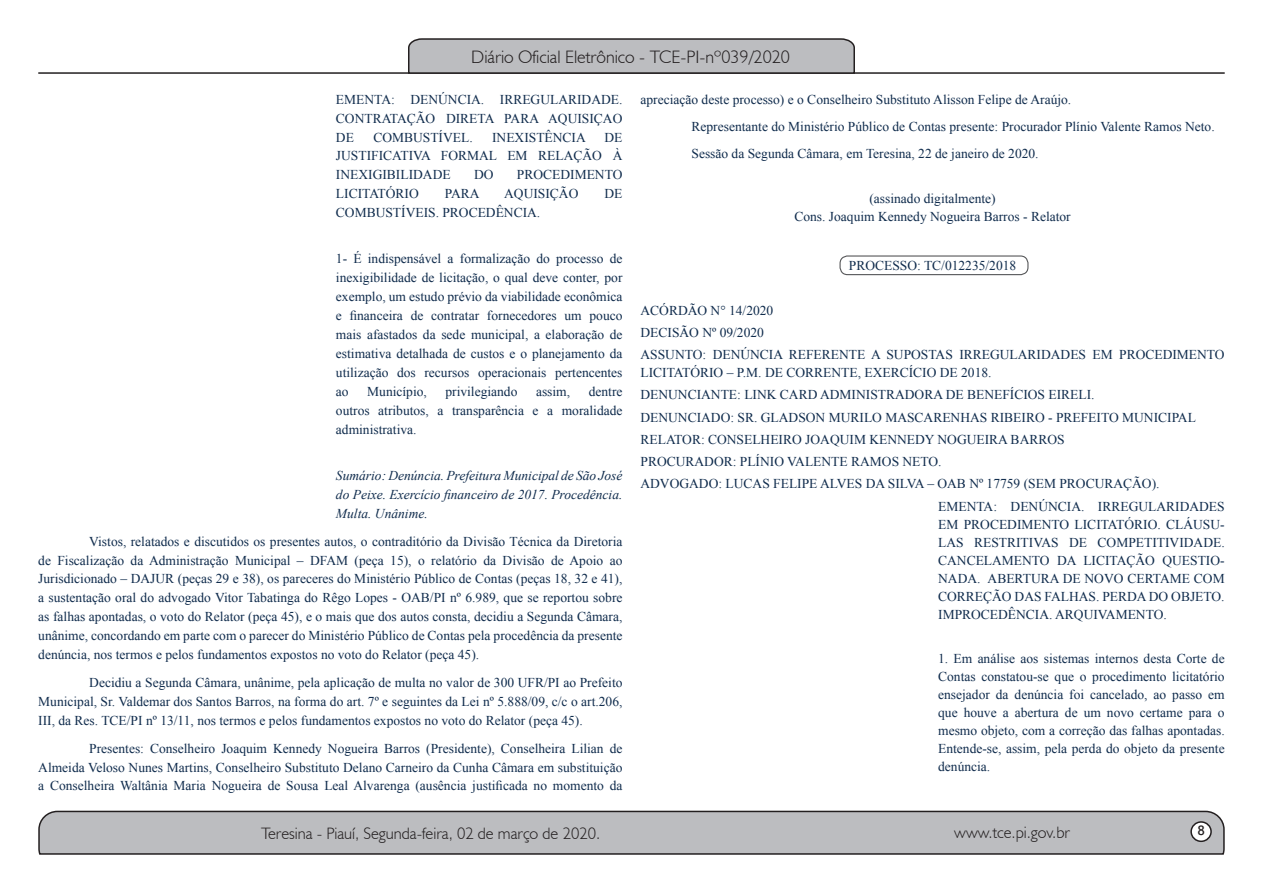
<style>
.page{position:relative;width:1263px;height:893px;background:#fff}
.page>*{position:absolute;margin:0;border:0;box-sizing:border-box;transform-origin:0 0}
.t1{font:300 18px "Humanist 521 BT";color:#231f20}
.t2{font:300 16.5px "Humanist 521 BT";color:#231f20}
.t3{font:15px "Estrangelo Edessa";color:#231f20}
.parag__12{font:13.5px/18.9px "Times New Roman";color:#102c4d;text-align:justify}
.parag_70{font:13.5px/18.9px "Times New Roman";color:#102c4d;text-align:justify}
.parag_0{font:13.5px/18px "Times New Roman";color:#102c4d}
.parag_70-2{font:italic 13.5px/18.9px "Times New Roman";color:#102c4d;text-align:justify}
.assinatura_centraliz{font:13.5px "Times New Roman";color:#102c4d}
</style>
<div class="page">
<svg style="left:38px;top:810px;width:1187px;height:45px;background:#b3b3b6"></svg>
<div style="left:1191px;top:822px;width:20px;height:19px;background:#fff;border-radius:50%"></div>
<div style="left:1190px;top:821px;width:22px;height:21px;border:2px solid #231f20;border-radius:50%"></div>
<hr style="left:38px;top:72px;width:1187px;height:2px;background:#231f20">
<svg style="left:407px;top:38px;width:449px;height:36px;background:#aeafb2"></svg>
<div style="left:839px;top:255px;width:189px;height:20px;border:1px solid #57585a;border-radius:8px"></div>
<h1 class="t1" style="left:471px;top:46px;width:320px">Diário Oficial Eletrônico - TCE-PI-nº039/2020</h1>
<p class="parag_70" style="left:336px;top:90px;width:288px">EMENTA: DENÚNCIA. IRREGULARIDADE.<br>CONTRATAÇÃO DIRETA PARA AQUISIÇAO DE</p>
<p class="parag__12" style="left:640px;top:90px;width:432px">apreciação deste processo) e o Conselheiro Substituto Alisson Felipe de Araújo.</p>
<p class="parag__12" style="left:691px;top:117px;width:525px">Representante do Ministério Público de Contas presente: Procurador Plínio Valente Ramos Neto.</p>
<p class="parag__12" style="left:691px;top:144px;width:349px">Sessão da Segunda Câmara, em Teresina, 22 de janeiro de 2020.</p>
<p class="assinatura_centraliz" style="left:869px;top:189px;width:128px">(assinado digitalmente)</p>
<p class="assinatura_centraliz" style="left:794px;top:207px;width:278px">Cons. Joaquim Kennedy Nogueira Barros - Relator</p>
<p class="parag_0" style="left:849px;top:256px;width:169px">PROCESSO: TC/012235/2018</p>
<p class="parag_0" style="left:640px;top:301px;width:134px">ACÓRDÃO N° 14/2020</p>
<p class="parag_0" style="left:640px;top:323px;width:125px">DECISÃO Nº 09/2020</p>
<p class="parag_0" style="left:640px;top:345px;width:586px">ASSUNTO: DENÚNCIA REFERENTE A SUPOSTAS IRREGULARIDADES EM PROCEDIMENTO<br>LICITATÓRIO – P.M. DE CORRENTE, EXERCÍCIO DE 2018.</p>
<p class="parag_0" style="left:640px;top:386px;width:456px">DENUNCIANTE: LINK CARD ADMINISTRADORA DE BENEFÍCIOS EIRELI.</p>
<p class="parag_0" style="left:640px;top:408px;width:557px">DENUNCIADO: SR. GLADSON MURILO MASCARENHAS RIBEIRO - PREFEITO MUNICIPAL</p>
<p class="parag_0" style="left:640px;top:430px;width:426px">RELATOR: CONSELHEIRO JOAQUIM KENNEDY NOGUEIRA BARROS</p>
<p class="parag_0" style="left:640px;top:452px;width:303px">PROCURADOR: PLÍNIO VALENTE RAMOS NETO.</p>
<p class="parag_0" style="left:640px;top:475px;width:520px">ADVOGADO: LUCAS FELIPE ALVES DA SILVA – OAB Nº 17759 (SEM PROCURAÇÃO).</p>
<p class="parag_70" style="left:938px;top:497px;width:288px;line-height:18px">EMENTA: DENÚNCIA. IRREGULARIDADES EM PROCEDIMENTO LICITATÓRIO. CLÁUSU-LAS RESTRITIVAS DE COMPETITIVIDADE.<br>CANCELAMENTO DA LICITAÇÃO QUESTIO-NADA. ABERTURA DE NOVO CERTAME COM CORREÇÃO DAS FALHAS. PERDA DO OBJETO.<br>IMPROCEDÊNCIA. ARQUIVAMENTO.</p>
<p class="parag_70" style="left:938px;top:649px;width:288px;line-height:18px">1. Em análise aos sistemas internos desta Corte de Contas constatou-se que o procedimento licitatório ensejador da denúncia foi cancelado, ao passo em que houve a abertura de um novo certame para o mesmo objeto, com a correção das falhas apontadas.<br>Entende-se, assim, pela perda do objeto da presente denúncia.</p>
<p class="parag_70" style="left:373px;top:127px;width:101px">COMBUSTÍVEL.</p>
<p class="parag_70" style="left:492px;top:127px;width:95px">INEXISTÊNCIA</p>
<p class="parag_70" style="left:336px;top:127px;width:288px;text-indent:269px">DE JUSTIFICATIVA FORMAL EM RELAÇÃO À INEXIGIBILIDADE</p>
<p class="parag_70" style="left:474px;top:165px;width:21px">DO</p>
<p class="parag_70" style="left:517px;top:165px;width:107px">PROCEDIMENTO</p>
<p class="parag_70" style="left:336px;top:184px;width:84px">LICITATÓRIO</p>
<p class="parag_70" style="left:445px;top:184px;width:36px">PARA</p>
<p class="parag_70" style="left:504px;top:184px;width:76px">AQUISIÇÃO</p>
<p class="parag_70" style="left:604px;top:184px;width:19px">DE</p>
<p class="parag_70" style="left:336px;top:203px;width:206px">COMBUSTÍVEIS. PROCEDÊNCIA.</p>
<p class="parag_70" style="left:336px;top:249px;width:288px">1- É indispensável a formalização do processo de inexigibilidade de licitação, o qual deve conter, por exemplo, um estudo prévio da viabilidade econômica e financeira de contratar fornecedores um pouco mais afastados da sede municipal, a elaboração de estimativa detalhada de custos e o planejamento da utilização dos recursos operacionais pertencentes ao</p>
<p class="parag_70" style="left:336px;top:382px;width:288px;text-indent:253px">dentre outros atributos, a transparência e a moralidade administrativa.</p>
<p class="parag_70-2" style="left:336px;top:466px;width:288px">Sumário: Denúncia. Prefeitura Municipal de São José do Peixe. Exercício financeiro de 2017. Procedência.<br>Multa. Unânime.</p>
<p class="parag__12" style="left:38px;top:531px;width:586px;text-indent:51px">Vistos, relatados e discutidos os presentes autos, o contraditório da Divisão Técnica da Diretoria de Fiscalização da Administração Municipal – DFAM (peça 15), o relatório da Divisão de Apoio ao Jurisdicionado – DAJUR (peças 29 e 38), os pareceres do Ministério Público de Contas (peças 18, 32 e 41), a sustentação oral do advogado Vitor Tabatinga do Rêgo Lopes - OAB/PI nº 6.989, que se reportou sobre as falhas apontadas, o voto do Relator (peça 45), e o mais que dos autos consta, decidiu a Segunda Câmara, unânime, concordando em parte com o parecer do Ministério Público de Contas pela procedência da presente denúncia, nos termos e pelos fundamentos expostos no voto do Relator (peça 45).</p>
<p class="parag__12" style="left:38px;top:673px;width:586px;text-indent:51px">Decidiu a Segunda Câmara, unânime, pela aplicação de multa no valor de 300 UFR/PI ao Prefeito Municipal, Sr. Valdemar dos Santos Barros, na forma do art. 7º e seguintes da Lei nº 5.888/09, c/c o art.206, III, da Res. TCE/PI nº 13/11, nos termos e pelos fundamentos expostos no voto do Relator (peça 45).</p>
<p class="parag__12" style="left:38px;top:738px;width:586px;text-indent:51px">Presentes: Conselheiro Joaquim Kennedy Nogueira Barros (Presidente), Conselheira Lilian de Almeida Veloso Nunes Martins, Conselheiro Substituto Delano Carneiro da Cunha Câmara em substituição a Conselheira Waltânia Maria Nogueira de Sousa Leal Alvarenga (ausência justificada no momento da</p>
<p class="parag_70" style="left:367px;top:382px;width:61px">Município,</p>
<p class="parag_70" style="left:445px;top:382px;width:73px">privilegiando</p>
<p class="parag_70" style="left:536px;top:382px;width:36px">assim,</p>
<p class="t2" style="left:261px;top:823px;width:340px">Teresina - Piauí, Segunda-feira, 02 de março de 2020.</p>
<p class="t2" style="left:954px;top:822px;width:117px">www.tce.pi.gov.br</p>
<p class="t3" style="left:1197px;top:823px;width:9px">8</p>
</div>
